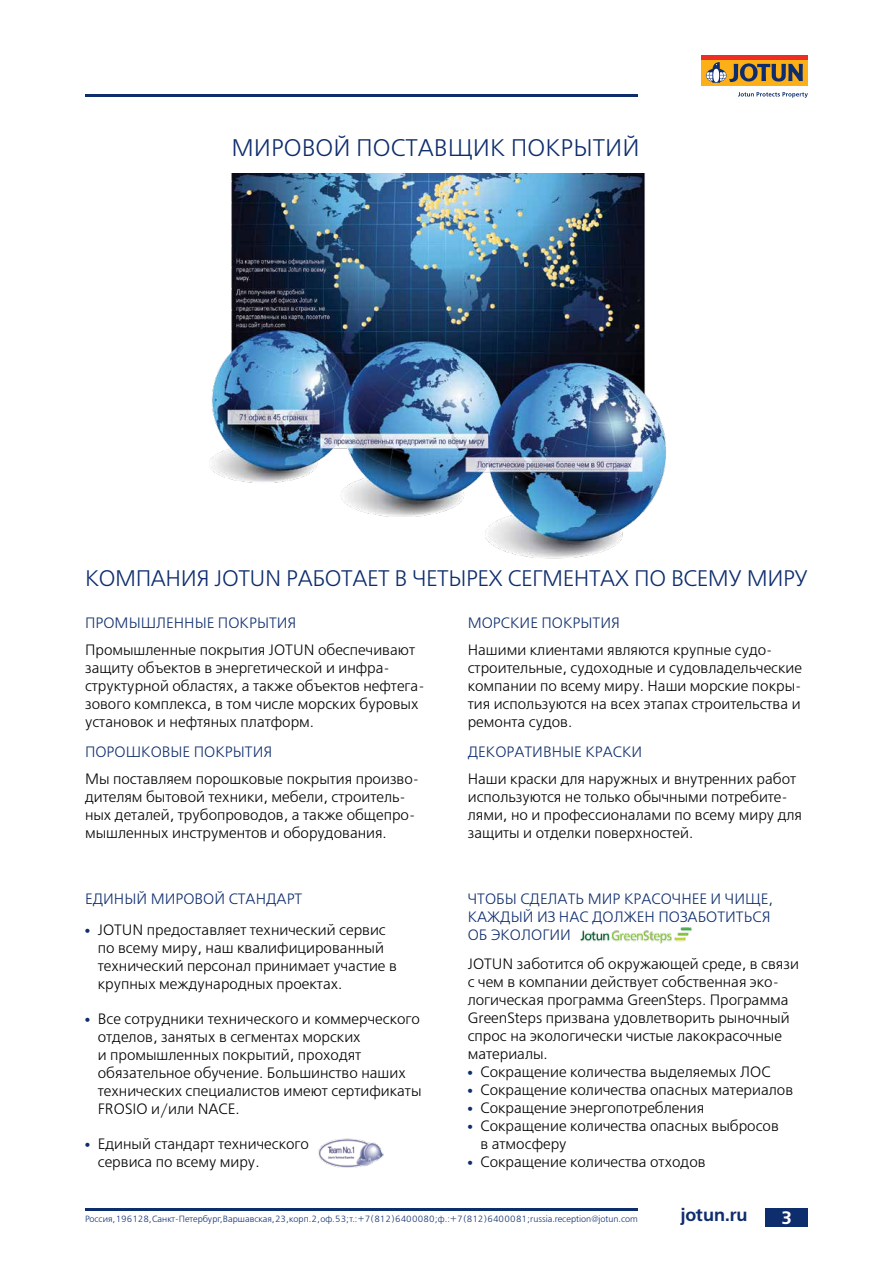
<style>
.page{position:relative;width:893px;height:1263px;background:#fff}
.page>*{position:absolute;margin:0;border:0;box-sizing:border-box;transform-origin:0 0}
.t1{font:24px "Free Set C";color:#0e2d6d}
.t2{font:22.5px "Free Set C";letter-spacing:-.02em;color:#0e2d6d}
.t3{font:700 18px "Free Set C";color:#0e2d6d}
.t4{font:700 18px "Free Set C";color:#fff}
.t5{font:15px/18px "Free Set C";color:#000}
.t6{font:15px "Free Set C";color:#0e2d6d}
.t7{font:9px "Free Set C";color:#0e2d6d}
.s1{font-weight:700;font-size:12px;color:#0e2d6d}
</style>
<div class="page">
<img style="left:318px;top:1138px;width:66px;height:30px">
<img style="left:580px;top:927px;width:112px;height:17px">
<img style="left:209px;top:174px;width:457px;height:385px">
<hr style="left:85px;top:95px;width:553px;height:2px;background:#0e2d6d">
<div style="left:702px;top:60px;width:106px;height:26px;background:#fcaf17"></div>
<div style="left:702px;top:55px;width:106px;height:5px;background:#ee2e24"></div>
<svg style="left:706px;top:62px;width:97px;height:21px"></svg>
<svg style="left:738px;top:92px;width:70px;height:6px"></svg>
<hr style="left:85px;top:1208px;width:553px;height:2px;background:#0e2d6d">
<div style="left:765px;top:1208px;width:43px;height:19px;background:#0e2d6d"></div>
<h1 class="t1" style="left:231px;top:135px;width:70px">МИ РОВО</h1>
<h1 class="t1" style="left:333px;top:135px;width:39px">Й ПОСТАВ</h1>
<h1 class="t1" style="left:448px;top:135px;width:142px">ЩИ К ПОКРЫТИ</h1>
<h1 class="t1" style="left:622px;top:135px;width:19px">Й</h1>
<h2 class="t2" style="left:85px;top:566px;width:710px">Компания JOTUN работает в ч етырех сегментах по всему миру</h2>
<p class="t6" style="left:85px;top:615px;width:31px">ПРОМЫШЛЕННЫЕ</p>
<p class="t6" style="left:218px;top:615px;width:50px">ПОКРЫТИЯ</p>
<p class="t5" style="left:85px;top:641px;width:341px">П ромышленные покрытия JOTUN обеспечивают защиту объектов в энергетической и инфра&shy;структурной областях, а также объектов нефтега&shy;зового комплекса, в том числе морских буровых установок и нефтяных платформ.</p>
<p class="t6" style="left:85px;top:744px;width:77px">ПО РОШ КОВЫЕ</p>
<p class="t6" style="left:194px;top:744px;width:50px">ПОКРЫТИЯ</p>
<p class="t5" style="left:85px;top:770px;width:336px">М ы поставляем порошковые покрытия произво&shy;дителям бытовой техники, мебели, строитель&shy;ных деталей, трубопроводов, а также общепро&shy;мышленных инструментов и оборудования.</p>
<p class="t6" style="left:85px;top:891px;width:30px">ЕДИНЫ</p>
<p class="t6" style="left:136px;top:891px;width:58px">Й МИ РОВО</p>
<p class="t6" style="left:214px;top:891px;width:25px">Й СТАН</p>
<p class="t6" style="left:266px;top:891px;width:37px">ДАРТ</p>
<p class="t5" style="left:98px;top:922px;width:301px;text-indent:-13px"><span class="s1">•</span> JOTUN предоставляет технический сервис по всему миру, наш квалифицированный технический персонал принимает участие в крупных международных проектах.</p>
<p class="t5" style="left:98px;top:1011px;width:325px;text-indent:-13px"><span class="s1">•</span> Все сотрудники технического и коммерческого отделов, занятых в сегментах морских<br>и промышленных покрытий, проходят обязательное обучение. Большинство наших технических специалистов имеют сертификаты FROSIO и/или NACE.</p>
<p class="t5" style="left:98px;top:1136px;width:213px;text-indent:-13px"><span class="s1">•</span> Единый стандарт технического сервиса по всему миру.</p>
<p class="t6" style="left:468px;top:615px;width:123px">МОРСКИЕ ПОКРЫТИЯ</p>
<p class="t5" style="left:468px;top:641px;width:336px">Нашими клиентами являются крупные судо&shy;строительные, судоходные и судовладельческие компании по всему миру. Наши морские покры&shy;тия используются на всех этапах строительства и ремонта судов.</p>
<p class="t6" style="left:468px;top:744px;width:58px">ДЕКОРАТИВНЫЕ</p>
<p class="t6" style="left:585px;top:744px;width:55px">КРАСКИ</p>
<p class="t5" style="left:468px;top:770px;width:336px">Н аши краски для наружных и внутренних работ используются не только обычными потребите&shy;лями, но и профессионалами по всему миру для защиты и отделки поверхностей.</p>
<p class="t6" style="left:468px;top:891px;width:82px">ЧТОБЫ СДЕЛАТЬ</p>
<p class="t6" style="left:588px;top:891px;width:65px">МИ Р КРАСО</p>
<p class="t6" style="left:672px;top:891px;width:19px">ЧНЕЕ</p>
<p class="t6" style="left:711px;top:891px;width:64px">И ЧИЩЕ,</p>
<p class="t6" style="left:468px;top:909px;width:102px">КАЖДЫ Й ИЗ НАС</p>
<p class="t6" style="left:592px;top:909px;width:77px">ДОЛЖЕН ПОЗА</p>
<p class="t6" style="left:698px;top:909px;width:19px">БОТИТЬСЯ</p>
<p class="t6" style="left:468px;top:927px;width:54px">ОБ ЭКОЛОГИИ</p>
<p class="t5" style="left:468px;top:956px;width:333px">JOTUN заботится об окружающей среде, в связи с чем в компании действует собственная эко&shy;логическая программа GreenSteps. П рограмма GreenSteps призвана удовлетворить рыночный спрос на экологически чистые лакокрасочные материалы.</p>
<p class="t5" style="left:468px;top:1064px;width:284px"><span class="s1">•</span> Сокращение количества выделяемых ЛОС</p>
<p class="t5" style="left:468px;top:1082px;width:327px"><span class="s1">•</span> Сокращение количества опасных материалов</p>
<p class="t5" style="left:468px;top:1100px;width:238px"><span class="s1">•</span> Сокращение энергопотребления</p>
<p class="t5" style="left:480px;top:1118px;width:300px;text-indent:-13px"><span class="s1">•</span> Сокращение количества опасных выбросов в атмосферу</p>
<p class="t5" style="left:468px;top:1154px;width:239px"><span class="s1">•</span> Сокращение количества отходов</p>
<p class="t7" style="left:85px;top:1214px;width:554px">Россия, 196128, Санкт-Петербург, Варшавская, 23, корп. 2, оф. 53; т.: +7 (812) 640 00 80; ф.: +7 (812) 640 00 81; russia.reception@jotun.com</p>
<p class="t3" style="left:681px;top:1204px;width:68px">jotun.ru</p>
<p class="t4" style="left:781px;top:1207px;width:13px">3</p>
</div>
